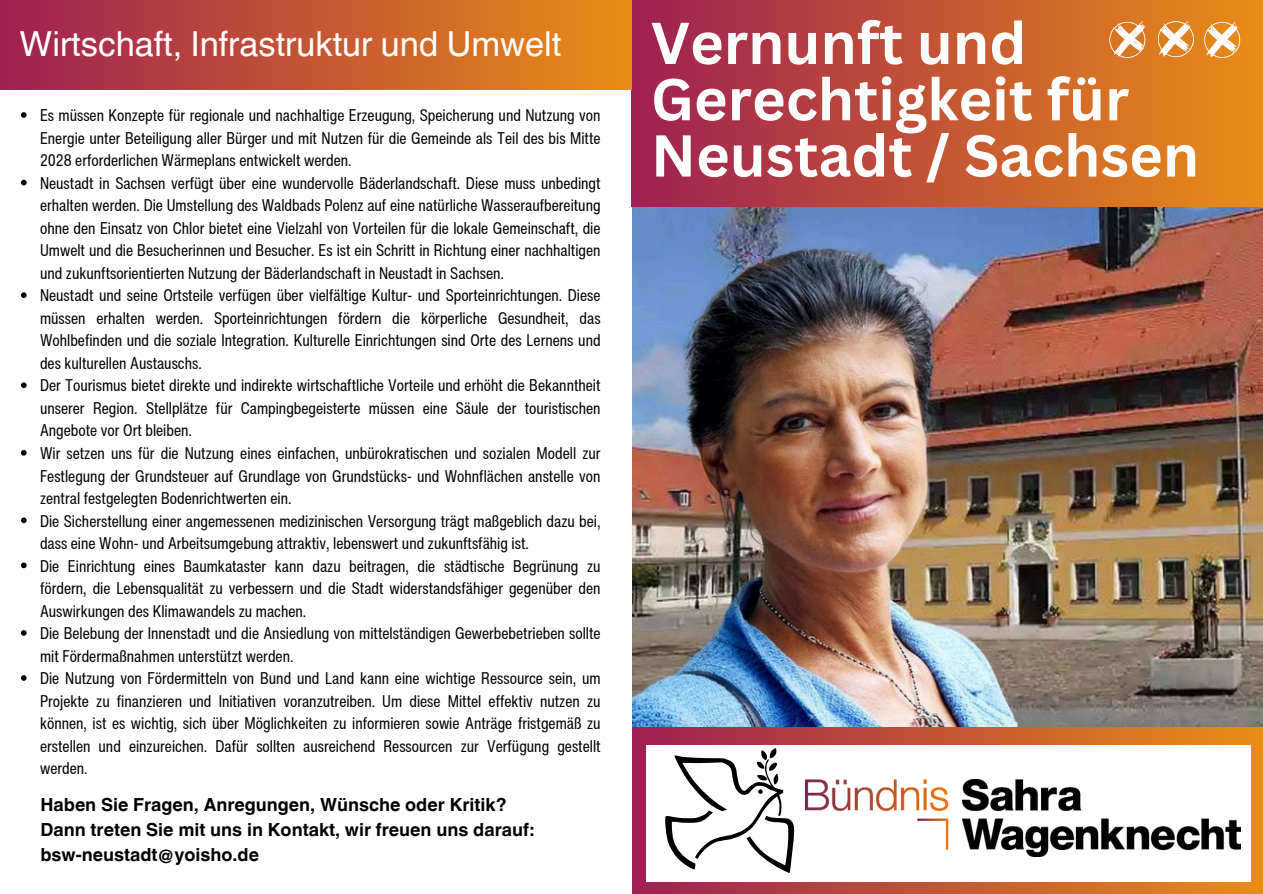
<style>
.page{position:relative;width:1263px;height:894px;background:#fff}
.page>*{position:absolute;margin:0;border:0;box-sizing:border-box;transform-origin:0 0}
.t1{font:700 57.6px/56.2px "Canva Sans";color:#fff}
.t2{font:34.5px "Helvetica Hebrew";color:#fff}
.t3{font:700 18px/24.8px "Helvetica Hebrew";color:#000}
.t4{font:condensed 16.5px/22.5px "Helvetica Now Text";color:#000;text-align:justify}
</style>
<div class="page">
<img style="left:633px;top:206px;width:630px;height:521px">
<div style="left:631px;top:0;width:632px;height:206px;background:linear-gradient(to right,#9f2052,#e98d15)"></div>
<svg style="left:633px;top:727px;width:630px;height:166px;background:#c65c3c"></svg>
<svg style="left:1109px;top:21px;width:36px;height:37px"></svg>
<svg style="left:1158px;top:21px;width:36px;height:36px"></svg>
<svg style="left:1204px;top:22px;width:36px;height:36px"></svg>
<div style="left:647px;top:744px;width:603px;height:137px;background:#fff"></div>
<img style="left:805px;top:779px;width:435px;height:77px">
<svg style="left:665px;top:748px;width:129px;height:125px"></svg>
<div style="left:0;top:0;width:631px;height:89px;background:linear-gradient(to right,#9f2052,#e98d15)"></div>
<svg style="left:21px;top:112px;width:6px;height:6px"></svg>
<svg style="left:21px;top:180px;width:6px;height:5px"></svg>
<svg style="left:21px;top:292px;width:6px;height:6px"></svg>
<svg style="left:21px;top:382px;width:6px;height:6px"></svg>
<svg style="left:21px;top:450px;width:6px;height:5px"></svg>
<svg style="left:21px;top:517px;width:6px;height:6px"></svg>
<svg style="left:21px;top:562px;width:6px;height:6px"></svg>
<svg style="left:21px;top:630px;width:6px;height:5px"></svg>
<svg style="left:21px;top:675px;width:6px;height:5px"></svg>
<p class="t2" style="left:20px;top:31px;width:543px">Wirtschaft, Infrastruktur und Umwelt</p>
<p class="t4" style="left:40px;top:104px;width:562px">Es müssen Konzepte für regionale und nachhaltige Erzeugung, Speicherung und Nutzung von Energie unter Beteiligung aller Bürger und mit Nutzen für die Gemeinde als Teil des bis Mitte 2028 erforderlichen Wärmeplans entwickelt werden.</p>
<p class="t4" style="left:40px;top:171px;width:562px">Neustadt in Sachsen verfügt über eine wundervolle Bäderlandschaft. Diese muss unbedingt erhalten werden. Die Umstellung des Waldbads Polenz auf eine natürliche Wasseraufbereitung ohne den Einsatz von Chlor bietet eine Vielzahl von Vorteilen für die lokale Gemeinschaft, die Umwelt und die Besucherinnen und Besucher. Es ist ein Schritt in Richtung einer nachhaltigen und zukunftsorientierten Nutzung der Bäderlandschaft in Neustadt in Sachsen.</p>
<p class="t4" style="left:40px;top:284px;width:562px">Neustadt und seine Ortsteile verfügen über vielfältige Kultur- und Sporteinrichtungen. Diese müssen erhalten werden. Sporteinrichtungen fördern die körperliche Gesundheit, das Wohlbefinden und die soziale Integration. Kulturelle Einrichtungen sind Orte des Lernens und des kulturellen Austauschs.</p>
<p class="t4" style="left:40px;top:374px;width:562px">Der Tourismus bietet direkte und indirekte wirtschaftliche Vorteile und erhöht die Bekanntheit unserer Region. Stellplätze für Campingbegeisterte müssen eine Säule der touristischen Angebote vor Ort bleiben.</p>
<p class="t4" style="left:40px;top:441px;width:562px">Wir setzen uns für die Nutzung eines einfachen, unbürokratischen und sozialen Modell zur Festlegung der Grundsteuer auf Grundlage von Grundstücks- und Wohnflächen anstelle von zentral festgelegten Bodenrichtwerten ein.</p>
<p class="t4" style="left:40px;top:509px;width:562px">Die Sicherstellung einer angemessenen medizinischen Versorgung trägt maßgeblich dazu bei, dass eine Wohn- und Arbeitsumgebung attraktiv, lebenswert und zukunftsfähig ist.</p>
<h3 class="t4" style="left:40px;top:554px;width:562px">Die Einrichtung eines Baumkataster kann dazu beitragen, die städtische Begrünung zu fördern, die Lebensqualität zu verbessern und die Stadt widerstandsfähiger gegenüber den Auswirkungen des Klimawandels zu machen.</h3>
<h1 class="t4" style="left:40px;top:621px;width:562px">Die Belebung der Innenstadt und die Ansiedlung von mittelständigen Gewerbebetrieben sollte mit Fördermaßnahmen unterstützt werden.</h1>
<p class="t4" style="left:40px;top:666px;width:562px">Die Nutzung von Fördermitteln von Bund und Land kann eine wichtige Ressource sein, um Projekte zu finanzieren und Initiativen voranzutreiben. Um diese Mittel effektiv nutzen zu können, ist es wichtig, sich über Möglichkeiten zu informieren sowie Anträge fristgemäß zu erstellen und einzureichen. Dafür sollten ausreichend Ressourcen zur Verfügung gestellt werden.</p>
<p class="t3" style="left:40px;top:794px;width:495px">Haben Sie Fragen, Anregungen, Wünsche oder Kritik?<br>Dann treten Sie mit uns in Kontakt, wir freuen uns darauf: bsw-neustadt@yoisho.de</p>
<p class="t1" style="left:651px;top:14px;width:550px">Vernunft und<br>Gerechtigkeit für<br>Neustadt / Sachsen</p>
</div>
